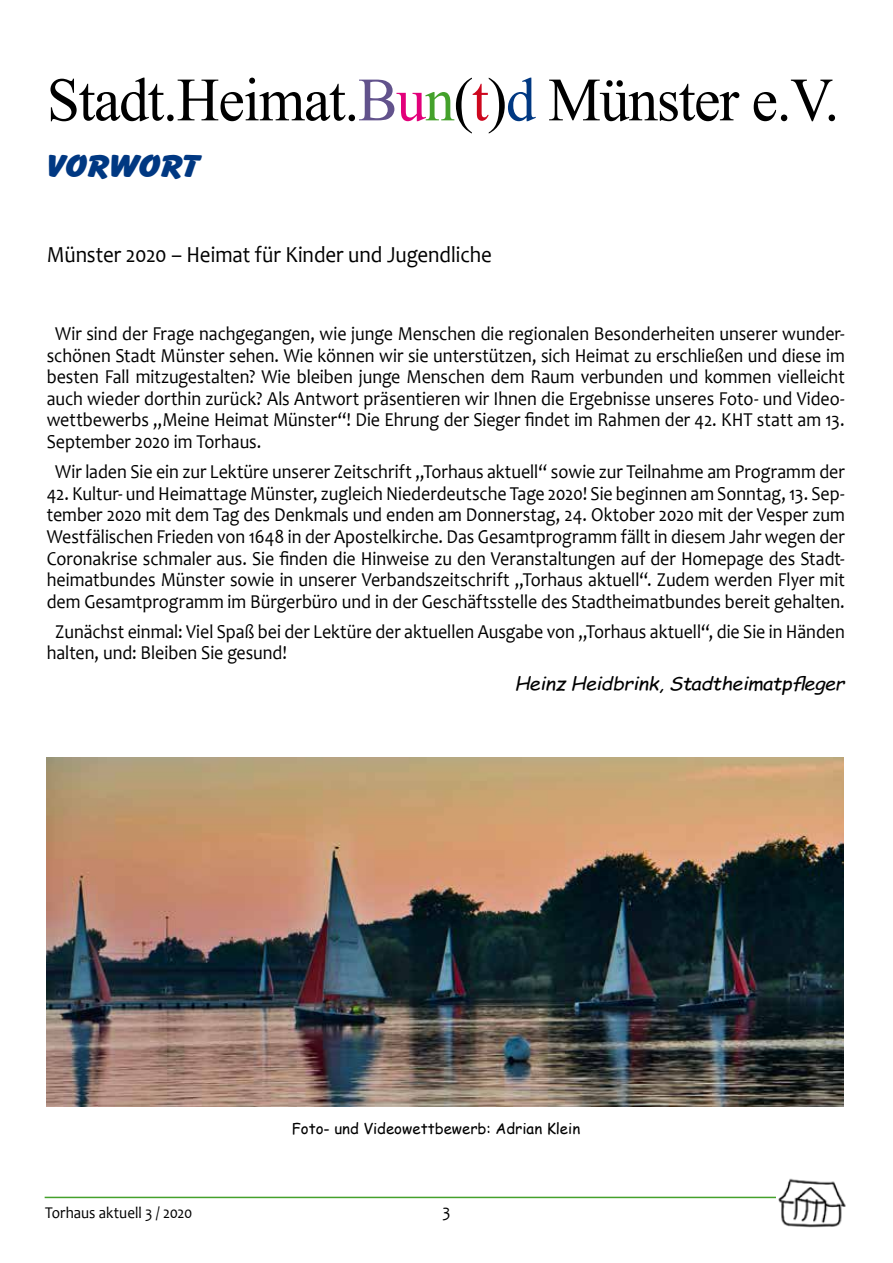
<style>
.page{position:relative;width:893px;height:1263px;background:#fff}
.page>*{position:absolute;margin:0;border:0;box-sizing:border-box;transform-origin:0 0}
.t1{font:61.5px "Times New Roman";letter-spacing:-.02em;color:#000;scale:.96 1}
.t2{font:33px "Cartoon Wide";letter-spacing:-.01em;color:#003882}
.t3{font:23.1px "Candara";color:#000;scale:.91 1}
.t4{font:19.8px/21.6px "Candara";color:#000;text-align:justify;scale:.91 1}
.t5{font:18.15px "Candara";color:#000;scale:.91 1}
.t6{font:italic 18px "Comic Sans MS";letter-spacing:-.02em;color:#000;scale:1.1 1}
.t7{font:16.5px "Candara";color:#000;scale:.91 1}
.t8{font:15px "Comic Sans MS";color:#000}
.s1{color:#62528c}
.s2{color:#e2007a}
.s3{color:#44a12b}
.s4{color:#cd071e}
.s5{color:#003882}
</style>
<div class="page">
<hr style="left:45px;top:1197px;width:732px;height:1px;background:#44a12b">
<img style="left:778px;top:1178px;width:68px;height:50px">
<img style="left:47px;top:757px;width:796px;height:349px">
<h1 class="t1" style="left:47px;top:56px;width:827px">Stadt.Heimat.<span class="s1">B</span><span class="s2">u</span><span class="s3">n</span>(<span class="s4">t</span>)<span class="s5">d</span> Münster e.V.</h1>
<h2 class="t2" style="left:47px;top:148px;width:154px">VORWORT</h2>
<p class="t3" style="left:47px;top:240px;width:491px">Münster 2020 – Heimat für Kinder und Jugendliche</p>
<p class="t4" style="left:47px;top:323px;width:878px;text-indent:9px">Wir sind der Frage nachgegangen, wie junge Menschen die regionalen Besonderheiten unserer wunder&shy;schönen Stadt Münster sehen. Wie können wir sie unterstützen, sich Heimat zu erschließen und diese im besten Fall mitzugestalten? Wie bleiben junge Menschen dem Raum verbunden und kommen vielleicht auch wieder dorthin zurück? Als Antwort präsentieren wir Ihnen die Ergebnisse unseres Foto- und Video&shy;wettbewerbs „Meine Heimat Münster“! Die Ehrung der Sieger findet im Rahmen der 42. KHT statt am 13.<br>September 2020 im Torhaus.</p>
<p class="t4" style="left:55px;top:461px;width:869px">Wir laden Sie ein zur Lektüre unserer Zeitschrift „Torhaus aktuell“ sowie zur Teilnahme am Programm der</p>
<p class="t4" style="left:47px;top:482px;width:878px">42. Kultur- und Heimattage Münster, zugleich Niederdeutsche Tage 2020! Sie beginnen am Sonntag, 13. Sep&shy;tember 2020 mit dem Tag des Denkmals und enden am Donnerstag, 24. Oktober 2020 mit der Vesper zum Westfälischen Frieden von 1648 in der Apostelkirche. Das Gesamtprogramm fällt in diesem Jahr wegen der Coronakrise schmaler aus. Sie finden die Hinweise zu den Veranstaltungen auf der Homepage des Stadt&shy;heimatbundes Münster sowie in unserer Verbandszeitschrift „Torhaus aktuell“. Zudem werden Flyer mit dem Gesamtprogramm im Bürgerbüro und in der Geschäftsstelle des Stadtheimatbundes bereit gehalten.</p>
<p class="t4" style="left:47px;top:620px;width:878px;text-indent:8px">Zunächst einmal: Viel Spaß bei der Lektüre der aktuellen Ausgabe von „Torhaus aktuell“, die Sie in Händen halten, und: Bleiben Sie gesund!</p>
<p class="t6" style="left:515px;top:670px;width:302px">Heinz Heidbrink, Stadtheimatpfleger</p>
<p class="t8" style="left:292px;top:1117px;width:290px">Foto- und Videowettbewerb: Adrian Klein</p>
<p class="t7" style="left:45px;top:1202px;width:164px">Torhaus aktuell 3 / 2020</p>
<p class="t5" style="left:442px;top:1200px;width:10px">3</p>
</div>
